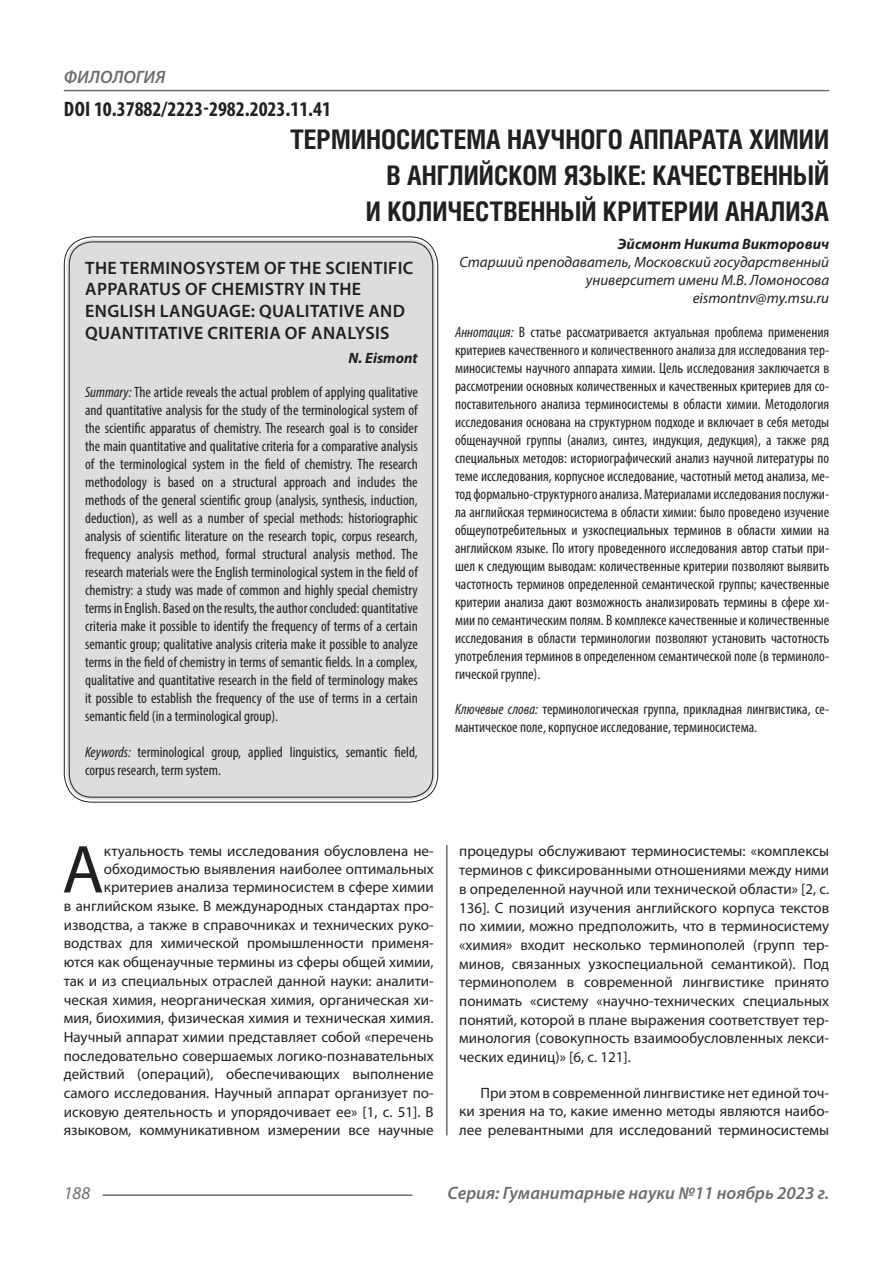
<style>
.page{position:relative;width:893px;height:1263px;background:#fff}
.page>*{position:absolute;margin:0;border:0;box-sizing:border-box;transform-origin:0 0}
.Статья_текст_первый{font:68.4px "Myriad Pro";color:#231f20}
.Статья_название{font:700 27px "Helios Cond C";color:#231f20}
.ДОИ{font:700 condensed 21px "Myriad Pro";color:#231f20}
.Статья_название_англ{font:600 18px/21.6px "Myriad Pro";letter-spacing:.02em;color:#231f20}
.t1{font:italic 600 18px "Myriad Pro";color:#6c6d70}
.t2{font:italic 18px "Myriad Pro";color:#6c6d70}
.Статья_аннотация_тек{font:condensed 15px/18px "Myriad Pro";color:#231f20;text-align:justify}
.Статья_текст_первый-2{font:15px/18.6px "Myriad Pro";color:#231f20;text-align:right}
.Статья_аннотация_анг{font:condensed 15px/18px "Myriad Pro";color:#231f20;text-align:justify}
.Статья_текст{font:15px/18.8px "Myriad Pro";color:#231f20;text-align:justify}
.Статья_автор_инфо{font:italic 15px/18px "Myriad Pro";color:#231f20;text-align:right}
.Статья_автор_фио_рус{font:italic 700 15px "Myriad Pro";color:#231f20}
.Статья_автор_англ{font:italic 700 15px "Myriad Pro";color:#231f20}
.s1{font-style:italic}
</style>
<div class="page">
<hr style="left:446px;top:128px;width:1px;height:1007px;background:#231f20">
<hr style="left:103px;top:1194px;width:309px;height:2px;background:#6c6d70">
<hr style="left:64px;top:90px;width:765px;height:1px;background:#6c6d70">
<div style="left:67px;top:239px;width:368px;height:561px;background:#dcdddf;border-radius:26px"></div>
<p class="t1" style="left:64px;top:66px;width:103px">ФИЛОЛОГИЯ</p>
<p class="ДОИ" style="left:64px;top:96px;width:269px">DOI 10.37882/2223-2982.2023.11.41</p>
<p class="Статья_название" style="left:290px;top:124px;width:541px">ТЕРМИНОСИСТЕМА НАУЧНОГО АППАРАТА ХИМИИ</p>
<p class="Статья_название" style="left:386px;top:160px;width:444px">В АНГЛИЙСКОМ ЯЗЫКЕ: КАЧЕСТВЕННЫЙ</p>
<p class="Статья_название" style="left:366px;top:196px;width:465px">И КОЛИЧЕСТВЕННЫЙ КРИТЕРИИ АНАЛИЗА</p>
<p class="Статья_автор_фио_рус" style="left:618px;top:235px;width:213px">Эйсмонт Никита Викторович</p>
<p class="Статья_автор_инфо" style="left:459px;top:253px;width:371px">Старший преподаватель, Московский государственный университет имени М.В. Ломоносова</p>
<p class="Статья_автор_инфо" style="left:693px;top:289px;width:138px">eismontnv@my.msu.ru</p>
<p class="Статья_аннотация_тек" style="left:455px;top:322px;width:376px"><span class="s1">Аннотация:</span> В статье рассматривается актуальная проблема применения критериев качественного и количественного анализа для исследования тер&shy;миносистемы научного аппарата химии. Цель исследования заключается в рассмотрении основных количественных и качественных критериев для со&shy;поставительного анализа терминосистемы в области химии. Методология исследования основана на структурном подходе и включает в себя методы общенаучной группы (анализ, синтез, индукция, дедукция), а также ряд специальных методов: историографический анализ научной литературы по теме исследования, корпусное исследование, частотный метод анализа, ме&shy;тод формально-структурного анализа. Материалами исследования послужи&shy;ла английская терминосистема в области химии: было проведено изучение общеупотребительных и узкоспециальных терминов в области химии на английском языке. По итогу проведенного исследования автор статьи при&shy;шел к следующим выводам: количественные критерии позволяют выявить частотность терминов определенной семантической группы; качественные критерии анализа дают возможность анализировать термины в сфере хи&shy;мии по семантическим полям. В комплексе качественные и количественные исследования в области терминологии позволяют установить частотность употребления терминов в определенном семантической поле (в терминоло&shy;гической группе).</p>
<p class="Статья_аннотация_тек" style="left:455px;top:700px;width:376px"><span class="s1">Ключевые слова:</span> терминологическая группа, прикладная лингвистика, се&shy;мантическое поле, корпусное исследование, терминосистема.</p>
<p class="Статья_название_англ" style="left:85px;top:256px;width:330px">THE TERMINOSYSTEM OF THE SCIENTIFIC APPARATUS OF CHEMISTRY IN THE ENGLISH LANGUAGE: QUALITATIVE AND QUANTITATIVE CRITERIA OF ANALYSIS</p>
<p class="Статья_автор_англ" style="left:349px;top:348px;width:71px">N. Eismont</p>
<p class="Статья_аннотация_анг" style="left:85px;top:383px;width:334px"><span class="s1">Summary:</span> The article reveals the actual problem of applying qualitative and quantitative analysis for the study of the terminological system of the scientific apparatus of chemistry. The research goal is to consider the main quantitative and qualitative criteria for a comparative analysis of the terminological system in the field of chemistry. The research methodology is based on a structural approach and includes the methods of the general scientific group (analysis, synthesis, induction, deduction), as well as a number of special methods: historiographic analysis of scientific literature on the research topic, corpus research, frequency analysis method, formal structural analysis method. The research materials were the English terminological system in the field of chemistry: a study was made of common and highly special chemistry terms in English. Based on the results, the author concluded: quantitative criteria make it possible to identify the frequency of terms of a certain semantic group; qualitative analysis criteria make it possible to analyze terms in the field of chemistry in terms of semantic fields. In a complex, qualitative and quantitative research in the field of terminology makes it possible to establish the frequency of the use of terms in a certain semantic field (in a terminological group).</p>
<p class="Статья_аннотация_анг" style="left:85px;top:743px;width:334px"><span class="s1">Keywords:</span> terminological group, applied linguistics, semantic field, corpus research, term system.</p>
<p class="Статья_текст_первый-2" style="left:64px;top:842px;width:371px">ктуальность темы исследования обусловлена не&shy;обходимостью выявления наиболее оптимальных критериев анализа терминосистем в сфере химии<br>в английском языке. В международных стандартах про&shy;изводства, а также в справочниках и технических руко&shy;водствах для химической промышленности применя&shy;ются как общенаучные термины из сферы общей химии, так и из специальных отраслей данной науки: аналити&shy;ческая химия, неорганическая химия, органическая хи&shy;мия, биохимия, физическая химия и техническая химия.<br>Научный аппарат химии представляет собой «перечень последовательно совершаемых логико-познавательных действий (операций), обеспечивающих выполнение самого исследования. Научный аппарат организует по&shy;исковую деятельность и упорядочивает ее» [1, c. 51]. В языковом, коммуникативном измерении все научные</p>
<p class="Статья_текст_первый-2" style="left:459px;top:842px;width:371px;text-align:justify">процедуры обслуживают терминосистемы: «комплексы терминов с фиксированными отношениями между ними в определенной научной или технической области» [2, c.<br>136]. С позиций изучения английского корпуса текстов по химии, можно предположить, что в терминосистему «химия» входит несколько терминополей (групп тер&shy;минов, связанных узкоспециальной семантикой). Под терминополем в современной лингвистике принято понимать «систему «научно-технических специальных понятий, которой в плане выражения соответствует тер&shy;минология (совокупность взаимообусловленных лекси&shy;ческих единиц)» [6, с. 121].</p>
<p class="Статья_текст_первый" style="left:62px;top:827px;width:43px">А</p>
<p class="Статья_текст" style="left:459px;top:1083px;width:371px;text-indent:21px">При этом в современной лингвистике нет единой точ&shy;ки зрения на то, какие именно методы являются наибо&shy;лее релевантными для исследований терминосистемы</p>
<p class="t2" style="left:64px;top:1182px;width:28px">188</p>
<p class="t1" style="left:448px;top:1182px;width:383px">Серия: Гуманитарные науки №11 ноябрь 2023 г.</p>
</div>
